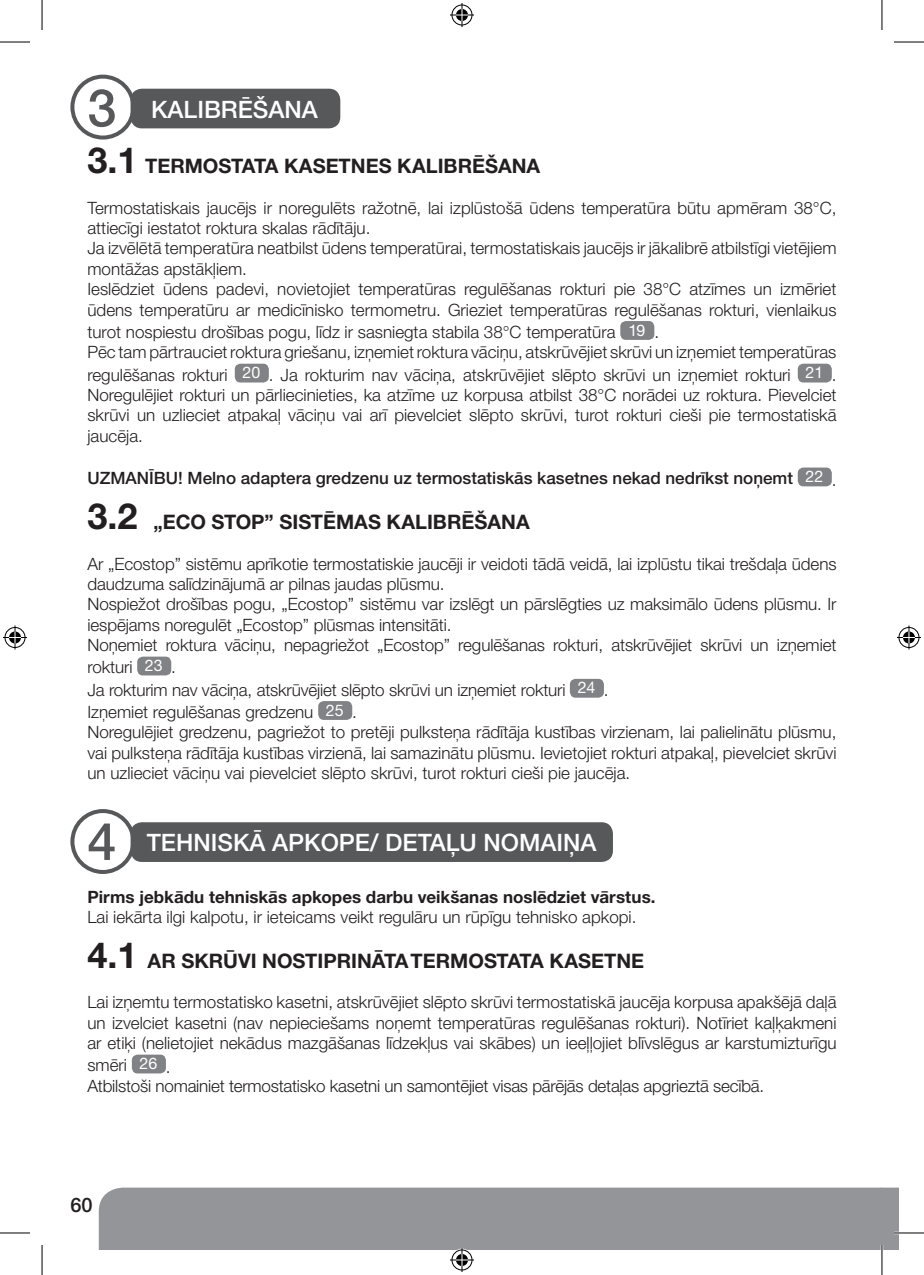
<style>
.page{position:relative;width:924px;height:1275px;background:#fff}
.page>*{position:absolute;margin:0;border:0;box-sizing:border-box;transform-origin:0 0}
.t1{font:500 52px "Helvetica Neue CE";color:#57585a}
.t2{font:500 24px "Helvetica Neue CE";color:#fff}
.t3{font:700 20px "Helvetica Neue CE";color:#231f20}
.t4{font:500 20px "Helvetica Neue CE";color:#231f20}
.t5{font:300 17px/20.4px "Helvetica Neue CE";color:#231f20}
.t6{font:500 17px "Helvetica Neue CE";color:#231f20}
.t7{font:700 17px "Helvetica Neue CE";color:#231f20}
.s1{font-size:36px}
.s2{font-weight:400;font-size:16px;color:#fff}
.s3{font-weight:300}
</style>
<div class="page">
<div style="left:99px;top:1187px;width:782px;height:63px;background:#939598"></div>
<svg style="left:881px;top:1187px;width:17px;height:63px"></svg>
<div style="left:70px;top:809px;width:65px;height:65px;border:4px solid #57585a;border-radius:50%"></div>
<div style="left:130px;top:89px;width:210px;height:39px;background:#57585a;border-radius:11px"></div>
<div style="left:620px;top:321px;width:34px;height:19px;background:#808285;border-radius:6px"></div>
<div style="left:235px;top:364px;width:34px;height:18px;background:#808285;border-radius:6px"></div>
<div style="left:797px;top:364px;width:34px;height:18px;background:#808285;border-radius:6px"></div>
<div style="left:797px;top:467px;width:34px;height:19px;background:#808285;border-radius:6px"></div>
<div style="left:137px;top:656px;width:34px;height:19px;background:#808285;border-radius:6px"></div>
<div style="left:569px;top:679px;width:34px;height:18px;background:#808285;border-radius:6px"></div>
<div style="left:318px;top:701px;width:34px;height:19px;background:#808285;border-radius:6px"></div>
<div style="left:130px;top:822px;width:482px;height:40px;background:#57585a;border-radius:11px"></div>
<div style="left:132px;top:1054px;width:34px;height:19px;background:#808285;border-radius:6px"></div>
<div style="left:70px;top:75px;width:65px;height:64px;border:4px solid #57585a;border-radius:50%"></div>
<hr style="left:893px;top:1231px;width:30px;height:3px;background:#fff">
<hr style="left:880px;top:1245px;width:2px;height:30px;background:#fff">
<hr style="left:0;top:42px;width:30px;height:1px;background:#000">
<hr style="left:893px;top:42px;width:30px;height:1px;background:#000">
<hr style="left:0;top:1232px;width:30px;height:1px;background:#000">
<hr style="left:893px;top:1232px;width:30px;height:1px;background:#000">
<hr style="left:42px;top:0;width:1px;height:30px;background:#000">
<hr style="left:42px;top:1245px;width:1px;height:30px;background:#000">
<hr style="left:881px;top:0;width:1px;height:30px;background:#000">
<hr style="left:881px;top:1245px;width:1px;height:30px;background:#000">
<svg style="left:450px;top:3px;width:24px;height:24px"></svg>
<svg style="left:450px;top:1248px;width:24px;height:24px"></svg>
<svg style="left:3px;top:625px;width:24px;height:24px"></svg>
<svg style="left:897px;top:625px;width:23px;height:24px"></svg>
<h1 class="t1" style="left:87px;top:76px;width:30px">3</h1>
<h2 class="t2" style="left:151px;top:94px;width:168px">KALIBRĒŠANA</h2>
<p class="t3" style="left:87px;top:153px;width:446px"><span class="s1">3.1</span> TERMOSTATA KASETNES KALIBRĒŠANA</p>
<p class="t5" style="left:87px;top:197px;width:750px">Termostatiskais jaucējs ir noregulēts ražotnē, lai izplūstošā ūdens temperatūra būtu apmēram 38°C, attiecīgi iestatot roktura skalas rādītāju.<br>Ja izvēlētā temperatūra neatbilst ūdens temperatūrai, termostatiskais jaucējs ir jākalibrē atbilstīgi vietējiem montāžas apstākļiem.<br>Ieslēdziet ūdens padevi, novietojiet temperatūras regulēšanas rokturi pie 38°C atzīmes un izmēriet ūdens temperatūru ar medicīnisko termometru. Grieziet temperatūras regulēšanas rokturi, vienlaikus</p>
<p class="t5" style="left:87px;top:321px;width:750px">turot nospiestu drošības pogu, līdz ir sasniegta stabila 38°C temperatūra <span class="s2">19</span> .<br>Pēc tam pārtrauciet roktura griešanu, izņemiet roktura vāciņu, atskrūvējiet skrūvi un izņemiet temperatūras</p>
<p class="t5" style="left:87px;top:364px;width:750px;text-align:justify">regulēšanas rokturi <span class="s2">20</span> . Ja rokturim nav vāciņa, atskrūvējiet slēpto skrūvi un izņemiet rokturi <span class="s2">21</span> .<br>Noregulējiet rokturi un pārliecinieties, ka atzīme uz korpusa atbilst 38°C norādei uz roktura. Pievelciet skrūvi un uzlieciet atpakaļ vāciņu vai arī pievelciet slēpto skrūvi, turot rokturi cieši pie termostatiskā jaucēja.</p>
<p class="t6" style="left:87px;top:468px;width:750px">UZMANĪBU! Melno adaptera gredzenu uz termostatiskās kasetnes nekad nedrīkst noņemt <span class="s2">22</span> <span class="s3">.</span></p>
<p class="t3" style="left:87px;top:509px;width:435px"><span class="s1">3.2</span> „ECO STOP” SISTĒMAS KALIBRĒŠANA</p>
<p class="t5" style="left:87px;top:553px;width:750px">Ar „Ecostop” sistēmu aprīkotie termostatiskie jaucēji ir veidoti tādā veidā, lai izplūstu tikai trešdaļa ūdens daudzuma salīdzinājumā ar pilnas jaudas plūsmu.<br>Nospiežot drošības pogu, „Ecostop” sistēmu var izslēgt un pārslēgties uz maksimālo ūdens plūsmu. Ir iespējams noregulēt „Ecostop” plūsmas intensitāti.<br>Noņemiet roktura vāciņu, nepagriežot „Ecostop” regulēšanas rokturi, atskrūvējiet skrūvi un izņemiet</p>
<p class="t5" style="left:87px;top:656px;width:522px;line-height:22.2px">rokturi <span class="s2">23</span> .<br>Ja rokturim nav vāciņa, atskrūvējiet slēpto skrūvi un izņemiet rokturi <span class="s2">24</span> .<br>Izņemiet regulēšanas gredzenu <span class="s2">25</span> .</p>
<p class="t5" style="left:87px;top:722px;width:750px;text-align:justify">Noregulējiet gredzenu, pagriežot to pretēji pulksteņa rādītāja kustības virzienam, lai palielinātu plūsmu, vai pulksteņa rādītāja kustības virzienā, lai samazinātu plūsmu. Ievietojiet rokturi atpakaļ, pievelciet skrūvi un uzlieciet vāciņu vai pievelciet slēpto skrūvi, turot rokturi cieši pie jaucēja.</p>
<h1 class="t1" style="left:87px;top:810px;width:30px">4</h1>
<h2 class="t2" style="left:147px;top:828px;width:451px">TEHNISKĀ APKOPE/ DETAĻU NOMAIŅA</h2>
<p class="t7" style="left:87px;top:886px;width:569px">Pirms jebkādu tehniskās apkopes darbu veikšanas noslēdziet vārstus.</p>
<p class="t5" style="left:87px;top:907px;width:550px">Lai iekārta ilgi kalpotu, ir ieteicams veikt regulāru un rūpīgu tehnisko apkopi.</p>
<p class="t3" style="left:87px;top:948px;width:558px"><span class="s1">4.1</span> AR SKRŪVI NOSTIPRINĀTA TERMOSTATA KASETNE</p>
<p class="t5" style="left:87px;top:992px;width:750px;text-align:justify">Lai izņemtu termostatisko kasetni, atskrūvējiet slēpto skrūvi termostatiskā jaucēja korpusa apakšējā daļā un izvelciet kasetni (nav nepieciešams noņemt temperatūras regulēšanas rokturi). Notīriet kaļķakmeni ar etiķi (nelietojiet nekādus mazgāšanas līdzekļus vai skābes) un ieeļļojiet blīvslēgus ar karstumizturīgu</p>
<p class="t5" style="left:87px;top:1055px;width:678px">smēri <span class="s2">26</span> .<br>Atbilstoši nomainiet termostatisko kasetni un samontējiet visas pārējās detaļas apgrieztā secībā.</p>
<p class="t4" style="left:70px;top:1192px;width:24px">60</p>
</div>
